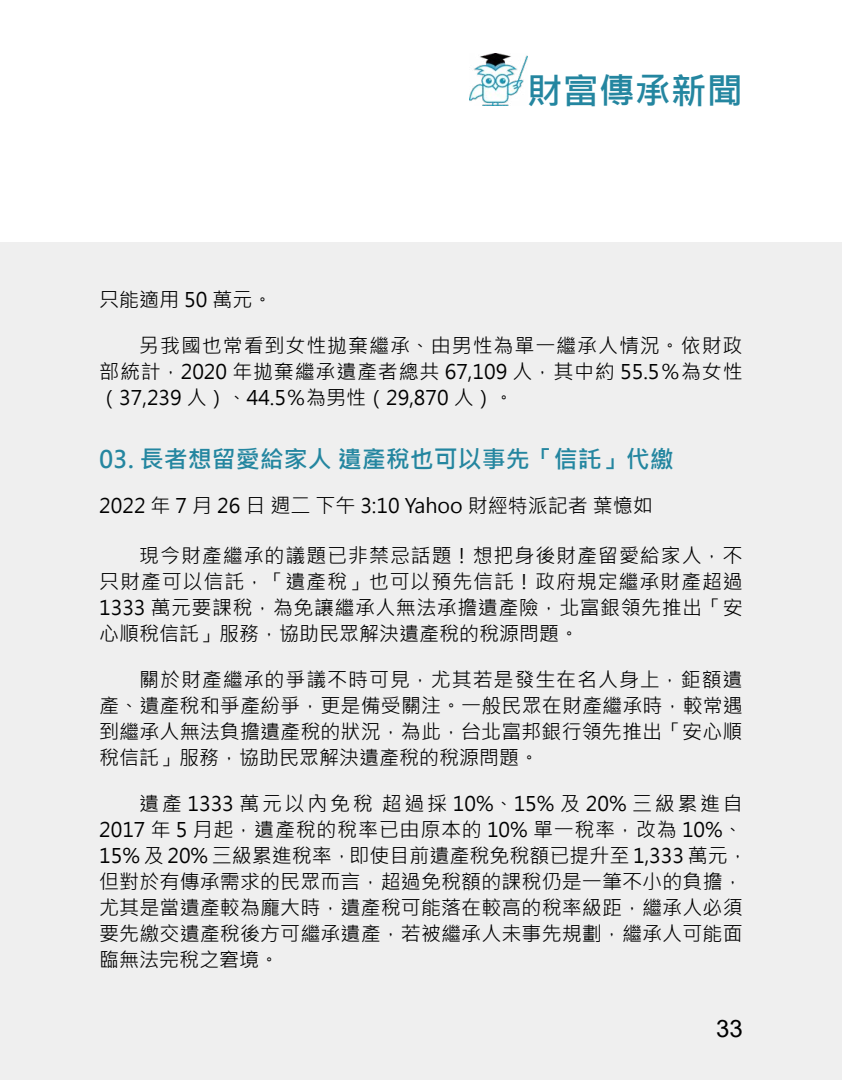
<style>
.page{position:relative;width:842px;height:1080px;background:#fff}
.page>*{position:absolute;margin:0;border:0;box-sizing:border-box;transform-origin:0 0}
.t1{font:700 36px "Microsoft Jheng Hei";color:#2486a0}
.t2{font:700 24px "Microsoft Jheng Hei";color:#2486a0}
.t3{font:24px "Arial";color:#000}
.t4{font:20px/26px "Microsoft Jheng Hei";letter-spacing:.005em;color:#000;text-align:justify}
</style>
<div class="page">
<div style="left:0;top:243px;width:842px;height:837px;background:#efefef"></div>
<img style="left:470px;top:53px;width:57px;height:53px">
<h1 class="t1" style="left:527px;top:68px;width:217px">財富傳承新聞</h1>
<p class="t4" style="left:99px;top:287px;width:175px">只能適用 50 萬元。</p>
<p class="t4" style="left:99px;top:333px;width:645px;text-indent:40px">另我國也常看到女性拋棄繼承、由男性為單一繼承人情況。依財政部統計，2020 年拋棄繼承遺產者總共 67,109 人，其中約 55.5％為女性（37,239 人）、44.5％為男性（29,870 人）。</p>
<p class="t2" style="left:99px;top:445px;width:576px">03. 長者想留愛給家人 遺產稅也可以事先「信託」代繳</p>
<p class="t4" style="left:99px;top:493px;width:555px">2022 年 7 月 26 日 週二 下午 3:10 Yahoo 財經特派記者 葉憶如</p>
<p class="t4" style="left:99px;top:543px;width:645px;text-indent:40px">現今財產繼承的議題已非禁忌話題！想把身後財產留愛給家人，不只財產可以信託，「遺產稅」也可以預先信託！政府規定繼承財產超過1333 萬元要課稅，為免讓繼承人無法承擔遺產險，北富銀領先推出「安心順稅信託」服務，協助民眾解決遺產稅的稅源問題。</p>
<p class="t4" style="left:99px;top:667px;width:645px;text-indent:40px">關於財產繼承的爭議不時可見，尤其若是發生在名人身上，鉅額遺產、遺產稅和爭產紛爭，更是備受關注。一般民眾在財產繼承時，較常遇到繼承人無法負擔遺產稅的狀況，為此，台北富邦銀行領先推出「安心順稅信託」服務，協助民眾解決遺產稅的稅源問題。</p>
<p class="t4" style="left:99px;top:791px;width:650px;text-align:left;text-indent:40px">遺產 1333 萬元以內免稅 超過採 10%、15% 及 20% 三級累進自2017 年 5 月起，遺產稅的稅率已由原本的 10% 單一稅率，改為 10%、15% 及 20% 三級累進稅率，即使目前遺產稅免稅額已提升至 1,333 萬元，但對於有傳承需求的民眾而言，超過免稅額的課稅仍是一筆不小的負擔，尤其是當遺產較為龐大時，遺產稅可能落在較高的稅率級距，繼承人必須要先繳交遺產稅後方可繼承遺產，若被繼承人未事先規劃，繼承人可能面臨無法完稅之窘境。</p>
<p class="t3" style="left:716px;top:1012px;width:28px">33</p>
</div>
